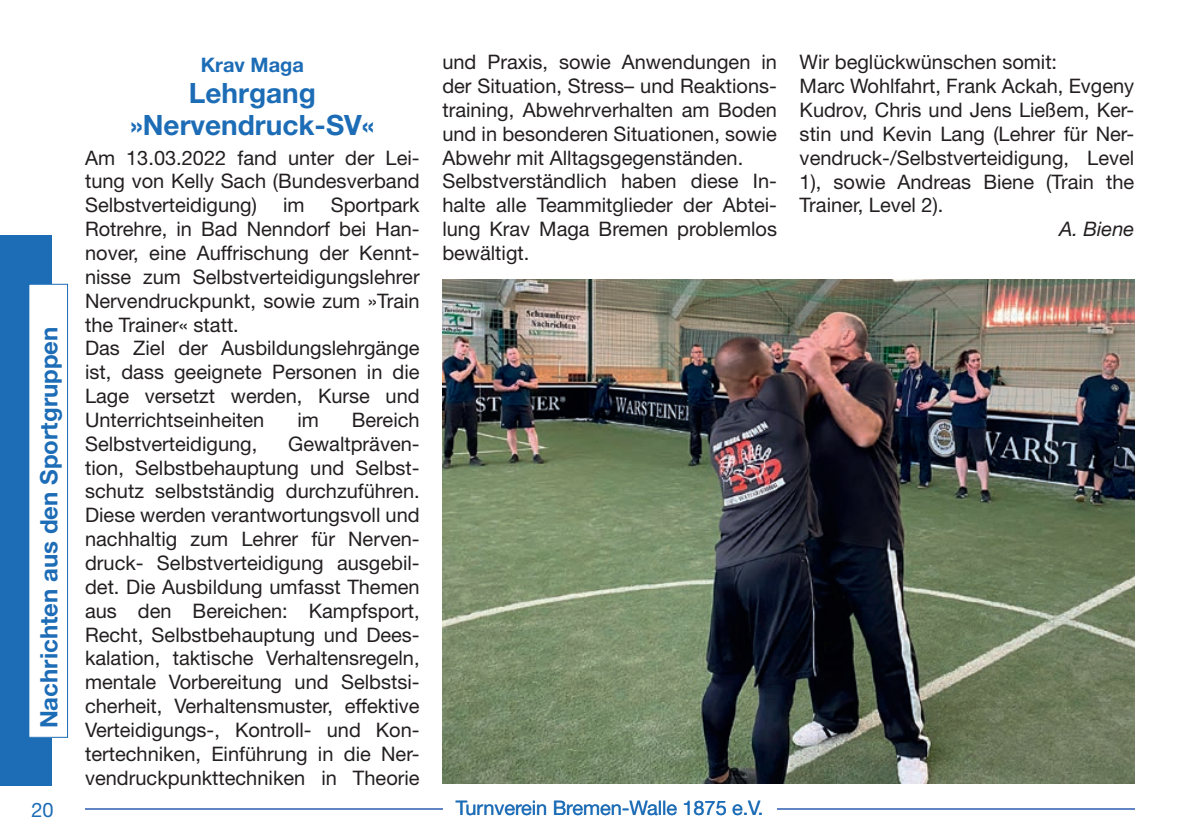
<style>
.page{position:relative;width:1191px;height:840px;background:#fff}
.page>*{position:absolute;margin:0;border:0;box-sizing:border-box;transform-origin:0 0}
.t1{font:700 28px/32px "Helvetica Neue LT";color:#1c6cb6;text-align:center}
.t2{font:700 24px "Helvetica Neue LT";color:#1c6cb6}
.t3{font:20px/23.8px "Helvetica Neue LT";color:#231f20}
.t4{font:20px "Helvetica Neue LT";letter-spacing:-.005em;color:#1c6cb6}
.t5{font:700 20px "Helvetica Neue LT";color:#1c6cb6}
.t6{font:italic 20px "Helvetica Neue LT";color:#231f20}
</style>
<div class="page">
<div style="left:0;top:235px;width:51px;height:550px;background:#1c6cb6"></div>
<hr style="left:85px;top:807px;width:357px;height:1px;background:#6185c4">
<hr style="left:777px;top:807px;width:357px;height:1px;background:#6185c4">
<div style="left:29px;top:284px;width:39px;height:453px;background:#fff"></div>
<div style="left:28px;top:283px;width:40px;height:454px;border:1px solid #1c6cb6"></div>
<img style="left:442px;top:279px;width:692px;height:503px">
<p class="t2" style="left:34px;top:728px;width:403px;rotate:-90deg">Nachrichten aus den Sportgruppen</p>
<p class="t5" style="left:201px;top:52px;width:104px">Krav Maga</p>
<h1 class="t1" style="left:130px;top:77px;width:245px">Lehrgang »Nervendruck-SV«</h1>
<p class="t3" style="left:85px;top:145px;width:336px;text-align:justify">Am 13.03.2022 fand unter der Lei&shy;tung von Kelly Sach (Bundesverband Selbstverteidigung)</p>
<p class="t3" style="left:85px;top:193px;width:336px;text-indent:246px">Sportpark<br>Rotrehre, in Bad Nenndorf bei Han&shy;nover, eine Auffrischung der Kennt&shy;nisse zum Selbstverteidigungslehrer<br>Nervendruckpunkt, sowie zum »Train the Trainer« statt.<br>Das Ziel der Ausbildungslehrgänge ist, dass geeignete Personen in die<br>Lage versetzt werden, Kurse und<br>Unterrichtseinheiten</p>
<p class="t3" style="left:283px;top:193px;width:23px">im</p>
<p class="t3" style="left:297px;top:407px;width:23px">im</p>
<p class="t3" style="left:352px;top:407px;width:69px">Bereich</p>
<p class="t3" style="left:85px;top:431px;width:336px;text-align:justify;text-indent:203px">Gewaltpräven&shy;tion, Selbstbehauptung und Selbst&shy;schutz selbstständig durchzuführen.<br>Diese werden verantwortungsvoll und nachhaltig zum Lehrer für Nerven&shy;druck- Selbstverteidigung ausgebil&shy;det. Die Ausbildung umfasst Themen aus den Bereichen: Kampfsport, Recht, Selbstbehauptung und Dees&shy;kalation, taktische Verhaltensregeln, mentale Vorbereitung und Selbstsi&shy;cherheit, Verhaltensmuster, effektive Verteidigungs-, Kontroll- und Kon&shy;tertechniken, Einführung in die Ner&shy;vendruckpunkttechniken in Theorie</p>
<p class="t3" style="left:85px;top:431px;width:174px">Selbstverteidigung,</p>
<p class="t3" style="left:442px;top:50px;width:336px">und Praxis, sowie Anwendungen in der Situation, Stress– und Reaktions&shy;training, Abwehrverhalten am Boden und in besonderen Situationen, sowie Abwehr mit Alltagsgegenständen.<br>Selbstverständlich haben diese In&shy;halte alle Teammitglieder der Abtei&shy;lung Krav Maga Bremen problemlos bewältigt.</p>
<p class="t3" style="left:799px;top:50px;width:336px">Wir beglückwünschen somit:<br>Marc Wohlfahrt, Frank Ackah, Evgeny<br>Kudrov, Chris und Jens Ließem, Ker&shy;stin und Kevin Lang (Lehrer für Ner&shy;vendruck-/Selbstverteidigung, Level<br>1), sowie Andreas Biene (Train the<br>Trainer, Level 2).</p>
<p class="t6" style="left:1059px;top:217px;width:77px">A. Biene</p>
<p class="t4" style="left:31px;top:797px;width:24px">20</p>
<p class="t4" style="left:456px;top:795px;width:309px">Turnverein Bremen-Walle 1875 e.V.</p>
</div>
